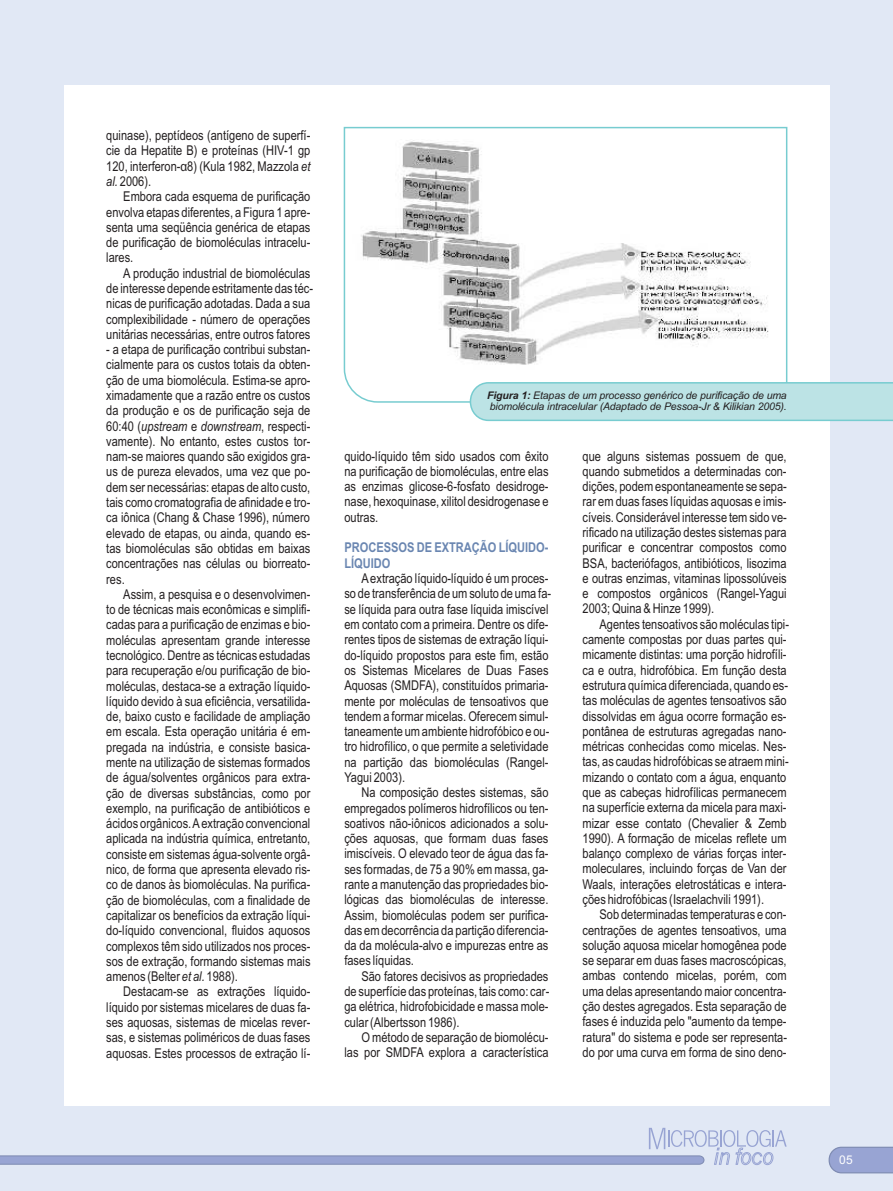
<style>
.page{position:relative;width:893px;height:1191px;background:#e1e8f5}
.page>*{position:absolute;margin:0;border:0;box-sizing:border-box;transform-origin:0 0}
.t1{font:13.5px/15.3px "Arial Narrow";color:#231f20;text-align:justify}
.t2{font:700 13.5px/15.5px "Arial Narrow";color:#6a86b1}
.t3{font:12px "Arial";color:#fff}
.t4{font:italic 10.5px/11.7px "Arial";letter-spacing:-.015em;color:#231f20}
.s1{font-style:italic}
.s2{font-weight:700}
</style>
<div class="page">
<div style="left:64px;top:85px;width:765px;height:1021px;background:#fff"></div>
<svg style="left:0;top:1127px;width:787px;height:38px"></svg>
<svg style="left:828px;top:1146px;width:65px;height:28px;background:#9ca8d3"></svg>
<svg style="left:343px;top:126px;width:445px;height:277px"></svg>
<svg style="left:469px;top:381px;width:424px;height:41px;background:#bae2e4"></svg>
<img style="left:353px;top:140px;width:426px;height:230px">
<p class="t1" style="left:106px;top:129px;width:206px">quinase), peptídeos (antígeno de superfí&shy;cie da Hepatite B) e proteínas (HIV-1 gp 120, interferon-á8) (Kula 1982, Mazzola <span class="s1">et al.</span> 2006).</p>
<p class="t1" style="left:106px;top:190px;width:206px;text-indent:17px">Embora cada esquema de purificação envolva etapas diferentes, a Figura 1 apre&shy;senta uma seqüência genérica de etapas de purificação de biomoléculas intracelu&shy;lares.</p>
<p class="t1" style="left:106px;top:266px;width:208px;text-align:left;text-indent:17px">A produção industrial de biomoléculas de interesse depende estritamente das téc&shy;nicas de purificação adotadas. Dada a sua complexibilidade - número de operações unitárias necessárias, entre outros fatores</p>
<p class="t1" style="left:106px;top:343px;width:206px">- a etapa de purificação contribui substan&shy;cialmente para os custos totais da obten&shy;ção de uma biomolécula. Estima-se apro&shy;ximadamente que a razão entre os custos da produção e os de purificação seja de 60:40 (<span class="s1">upstream</span> e <span class="s1">downstream</span>, respecti&shy;vamente). No entanto, estes custos tor&shy;nam-se maiores quando são exigidos gra&shy;us de pureza elevados, uma vez que po&shy;dem ser necessárias: etapas de alto custo, tais como cromatografia de afinidade e tro&shy;ca iônica (Chang &amp; Chase 1996), número elevado de etapas, ou ainda, quando es&shy;tas biomoléculas são obtidas em baixas concentrações nas células ou biorreato&shy;res.</p>
<p class="t1" style="left:106px;top:587px;width:206px;text-indent:17px">Assim, a pesquisa e o desenvolvimen&shy;to de técnicas mais econômicas e simplifi&shy;cadas para a purificação de enzimas e bio&shy;moléculas apresentam grande interesse tecnológico. Dentre as técnicas estudadas para recuperação e/ou purificação de bio&shy;moléculas, destaca-se a extração líquido&shy;líquido devido à sua eficiência, versatilida&shy;de, baixo custo e facilidade de ampliação em escala. Esta operação unitária é em&shy;pregada na indústria, e consiste basica&shy;mente na utilização de sistemas formados de água/solventes orgânicos para extra&shy;ção de diversas substâncias, como por exemplo, na purificação de antibióticos e ácidos orgânicos. Aextração convencional aplicada na indústria química, entretanto, consiste em sistemas água-solvente orgâ&shy;nico, de forma que apresenta elevado ris&shy;co de danos às biomoléculas. Na purifica&shy;ção de biomoléculas, com a finalidade de capitalizar os benefícios da extração líqui&shy;do-líquido convencional, fluidos aquosos complexos têm sido utilizados nos proces&shy;sos de extração, formando sistemas mais amenos (Belter <span class="s1">et al.</span> 1988).</p>
<p class="t1" style="left:106px;top:985px;width:206px;text-indent:17px">Destacam-se as extrações líquido&shy;líquido por sistemas micelares de duas fa&shy;ses aquosas, sistemas de micelas rever&shy;sas, e sistemas poliméricos de duas fases aquosas. Estes processos de extração lí-</p>
<p class="t4" style="left:487px;top:390px;width:301px"><span class="s2">Figura 1:</span> Etapas de um processo genérico de purificação de uma biomolécula intracelular (Adaptado de Pessoa-Jr &amp; Kilikian 2005).</p>
<p class="t1" style="left:344px;top:449px;width:206px">quido-líquido têm sido usados com êxito na purificação de biomoléculas, entre elas as enzimas glicose-6-fosfato desidroge&shy;nase, hexoquinase, xilitol desidrogenase e outras.</p>
<p class="t2" style="left:344px;top:541px;width:206px">PROCESSOS DE EXTRAÇÃO LÍQUIDO-<br>LÍQUIDO</p>
<p class="t1" style="left:344px;top:572px;width:208px;text-align:left;text-indent:17px">Aextração líquido-líquido é um proces&shy;so de transferência de um soluto de uma fa&shy;se líquida para outra fase líquida imiscível em contato com a primeira. Dentre os dife&shy;rentes tipos de sistemas de extração líqui&shy;do-líquido propostos para este fim, estão os Sistemas Micelares de Duas Fases Aquosas (SMDFA), constituídos primaria&shy;mente por moléculas de tensoativos que tendem a formar micelas. Oferecem simul&shy;taneamente um ambiente hidrofóbico e ou&shy;tro hidrofílico, o que permite a seletividade na partição das biomoléculas (Rangel-Yagui 2003).</p>
<p class="t1" style="left:344px;top:786px;width:206px;text-indent:17px">Na composição destes sistemas, são empregados polímeros hidrofílicos ou ten&shy;soativos não-iônicos adicionados a solu&shy;ções aquosas, que formam duas fases imiscíveis. O elevado teor de água das fa&shy;ses formadas, de 75 a 90% em massa, ga&shy;rante a manutenção das propriedades bio&shy;lógicas das biomoléculas de interesse.<br>Assim, biomoléculas podem ser purifica&shy;das em decorrência da partição diferencia&shy;da da molécula-alvo e impurezas entre as fases líquidas.</p>
<p class="t1" style="left:344px;top:969px;width:206px;text-indent:17px">São fatores decisivos as propriedades de superfície das proteínas, tais como: car&shy;ga elétrica, hidrofobicidade e massa mole&shy;cular (Albertsson 1986).</p>
<p class="t1" style="left:344px;top:1030px;width:206px;text-align:right">O método de separação de biomolécu&shy;las por SMDFA explora a característica</p>
<p class="t1" style="left:583px;top:449px;width:206px">que alguns sistemas possuem de que, quando submetidos a determinadas con&shy;dições, podem espontaneamente se sepa&shy;rar em duas fases líquidas aquosas e imis&shy;cíveis. Considerável interesse tem sido ve&shy;rificado na utilização destes sistemas para purificar e concentrar compostos como BSA, bacteriófagos, antibióticos, lisozima e outras enzimas, vitaminas lipossolúveis e compostos orgânicos (Rangel-Yagui 2003; Quina &amp; Hinze 1999).</p>
<p class="t1" style="left:582px;top:617px;width:208px;text-align:left;text-indent:17px">Agentes tensoativos são moléculas tipi&shy;camente compostas por duas partes qui&shy;micamente distintas: uma porção hidrofíli&shy;ca e outra, hidrofóbica. Em função desta estrutura química diferenciada, quando es&shy;tas moléculas de agentes tensoativos são dissolvidas em água ocorre formação es&shy;pontânea de estruturas agregadas nano&shy;métricas conhecidas como micelas. Nes&shy;tas, as caudas hidrofóbicas se atraem mini&shy;mizando o contato com a água, enquanto que as cabeças hidrofílicas permanecem na superfície externa da micela para maxi&shy;mizar esse contato (Chevalier &amp; Zemb 1990). A formação de micelas reflete um balanço complexo de várias forças inter&shy;moleculares, incluindo forças de Van der Waals, interações eletrostáticas e intera&shy;ções hidrofóbicas (Israelachvili 1991).</p>
<p class="t1" style="left:582px;top:908px;width:206px;text-indent:17px">Sob determinadas temperaturas e con&shy;centrações de agentes tensoativos, uma solução aquosa micelar homogênea pode se separar em duas fases macroscópicas, ambas contendo micelas, porém, com uma delas apresentando maior concentra&shy;ção destes agregados. Esta separação de fases é induzida pelo "aumento da tempe&shy;ratura" do sistema e pode ser representa&shy;do por uma curva em forma de sino deno-</p>
<p class="t3" style="left:839px;top:1155px;width:15px">05</p>
</div>
